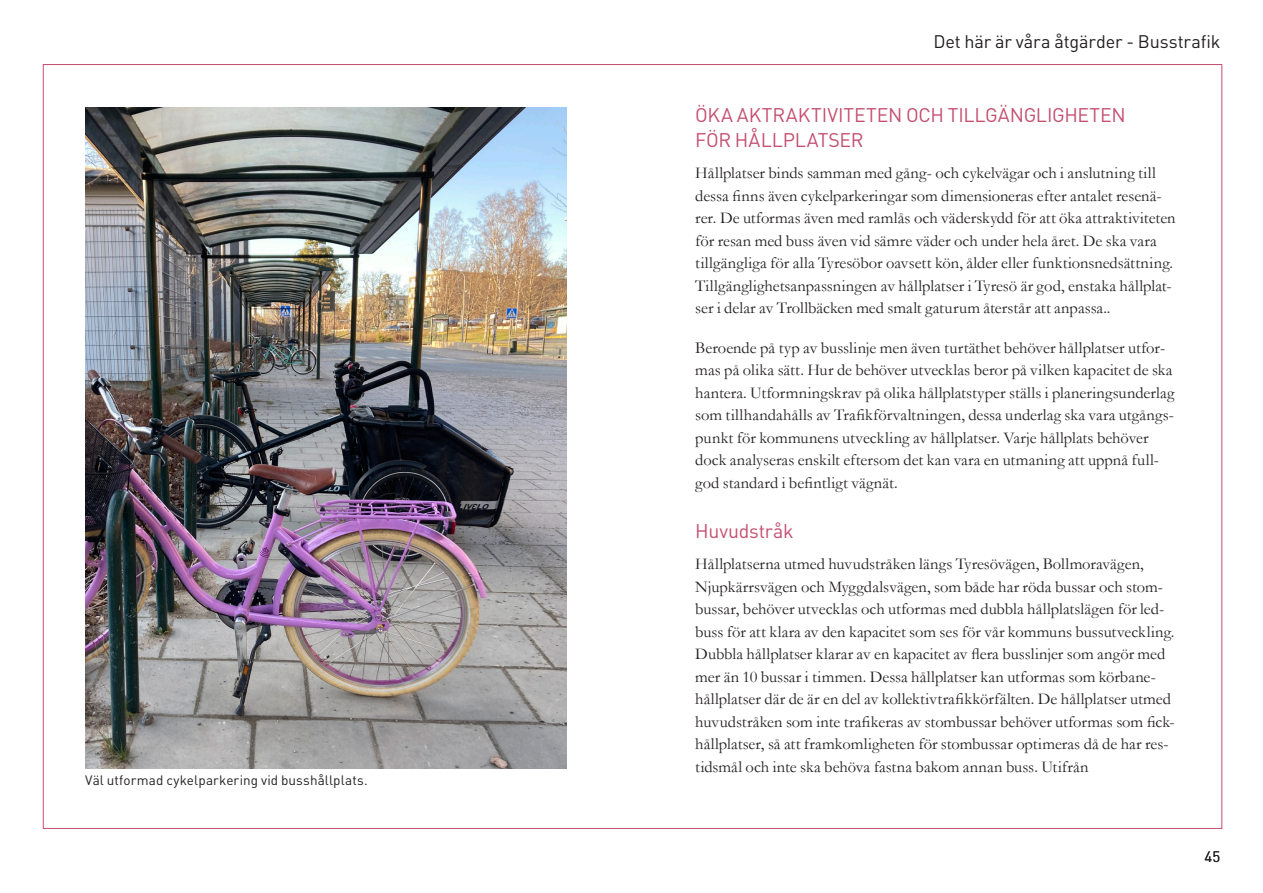
<style>
.page{position:relative;width:1263px;height:893px;background:#fff}
.page>*{position:absolute;margin:0;border:0;box-sizing:border-box;transform-origin:0 0}
.Mellanrubrik_-_Rosa{font:19.5px/25.5px "DIN";letter-spacing:-.005em;color:#c44f70}
.t1{font:18px "DIN";letter-spacing:-.01em;color:#231f20}
.Brödtext_-_P{font:16.5px/22.5px "Garamond";letter-spacing:.005em;color:#231f20}
.t2{font:15px "DIN";color:#231f20}
.Bildtext_-_P{font:13.5px "DIN";letter-spacing:.01em;color:#231f20}
</style>
<div class="page">
<img style="left:85px;top:107px;width:482px;height:661px">
<p class="Bildtext_-_P" style="left:85px;top:771px;width:284px">Väl utformad cykelparkering vid busshållplats.</p>
<p class="t1" style="left:933px;top:31px;width:289px">Det här är våra åtgärder - Busstrafik</p>
<p class="Mellanrubrik_-_Rosa" style="left:695px;top:102px;width:432px">ÖKA AKTRAKTIVITETEN OCH TILLGÄNGLIGHETEN<br>FÖR HÅLLPLATSER</p>
<p class="Brödtext_-_P" style="left:695px;top:162px;width:482px">Hållplatser binds samman med gång- och cykelvägar och i anslutning till dessa finns även cykelparkeringar som dimensioneras efter antalet resenä&shy;rer. De utformas även med ramlås och väderskydd för att öka attraktiviteten för resan med buss även vid sämre väder och under hela året. De ska vara tillgängliga för alla Tyresöbor oavsett kön, ålder eller funktionsnedsättning.<br>Tillgänglighetsanpassningen av hållplatser i Tyresö är god, enstaka hållplat&shy;ser i delar av Trollbäcken med smalt gaturum återstår att anpassa..</p>
<p class="Brödtext_-_P" style="left:695px;top:336px;width:481px">Beroende på typ av busslinje men även turtäthet behöver hållplatser utfor&shy;mas på olika sätt. Hur de behöver utvecklas beror på vilken kapacitet de ska hantera. Utformningskrav på olika hållplatstyper ställs i planeringsunderlag som tillhandahålls av Trafikförvaltningen, dessa underlag ska vara utgångs&shy;punkt för kommunens utveckling av hållplatser. Varje hållplats behöver dock analyseras enskilt eftersom det kan vara en utmaning att uppnå full&shy;god standard i befintligt vägnät.</p>
<p class="Mellanrubrik_-_Rosa" style="left:695px;top:518px;width:100px">Huvudstråk</p>
<p class="Brödtext_-_P" style="left:695px;top:552px;width:481px">Hållplatserna utmed huvudstråken längs Tyresövägen, Bollmoravägen, Njupkärrsvägen och Myggdalsvägen, som både har röda bussar och stom&shy;bussar, behöver utvecklas och utformas med dubbla hållplatslägen för led&shy;buss för att klara av den kapacitet som ses för vår kommuns bussutveckling.<br>Dubbla hållplatser klarar av en kapacitet av flera busslinjer som angör med mer än 10 bussar i timmen. Dessa hållplatser kan utformas som körbane&shy;hållplatser där de är en del av kollektivtrafikkörfälten. De hållplatser utmed huvudstråken som inte trafikeras av stombussar behöver utformas som fick&shy;hållplatser, så att framkomligheten för stombussar optimeras då de har res&shy;tidsmål och inte ska behöva fastna bakom annan buss. Utifrån</p>
<p class="t2" style="left:1204px;top:848px;width:18px">45</p>
</div>
